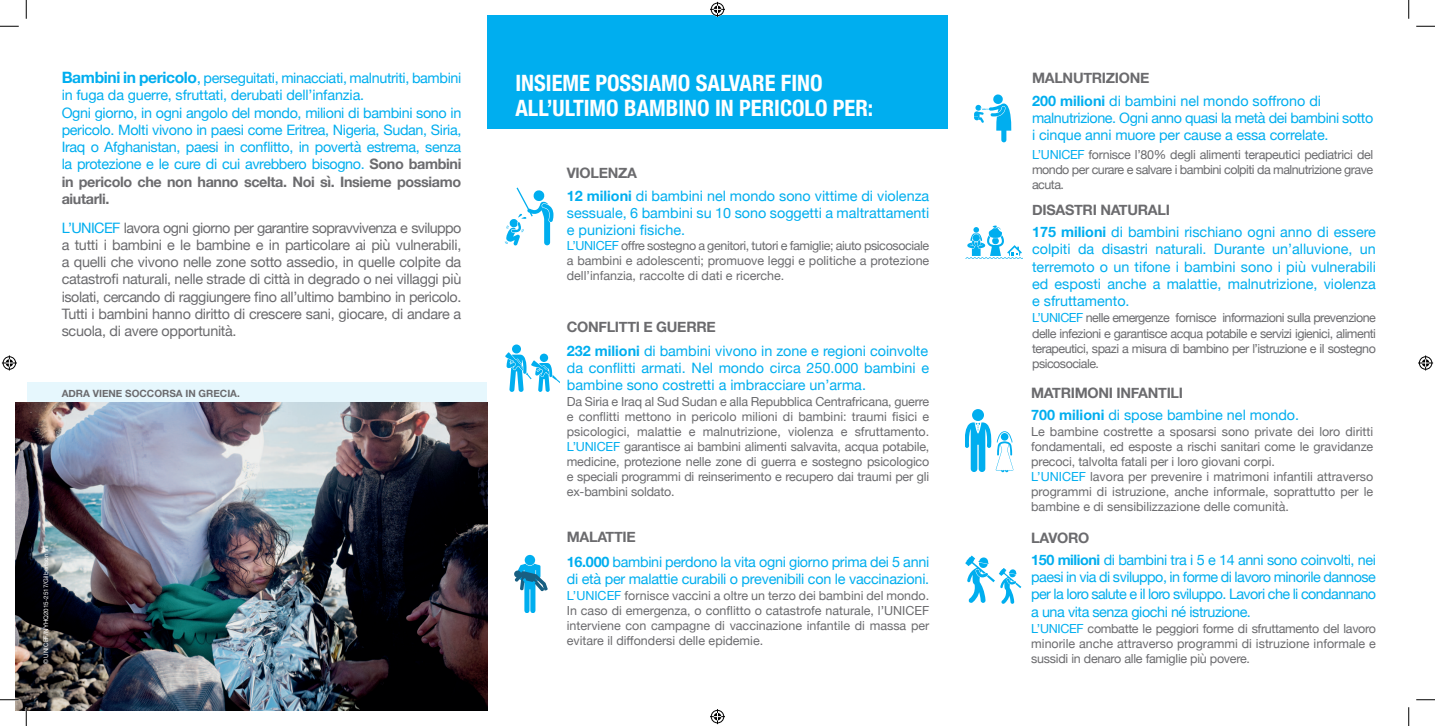
<style>
.page{position:relative;width:1435px;height:726px;background:#fff}
.page>*{position:absolute;margin:0;border:0;box-sizing:border-box;transform-origin:0 0}
.t1{font:700 condensed 22.5px "Helvetica Neue";color:#fff}
.t2{font:14.38px/17.2px "Helvetica Neue";color:#00aeef;text-align:justify}
.t3{font:14.38px/17.2px "Helvetica Neue";letter-spacing:-.02em;color:#6b6b6e;text-align:justify}
.t4{font:14.38px/17.2px "Helvetica Neue";letter-spacing:-.025em;color:#00aeef}
.t5{font:14.38px/17.2px "Helvetica Neue";letter-spacing:-.03em;color:#00aeef}
.t6{font:700 14.38px "Helvetica Neue";letter-spacing:-.02em;color:#6b6b6e}
.t7{font:12.5px/15px "Helvetica Neue";color:#6b6b6e}
.t8{font:12.5px "Helvetica Neue";letter-spacing:-.02em;color:#6b6b6e}
.t9{font:700 10px "Helvetica Neue";color:#6b6b6e}
.t10{font:6.25px "Helvetica Neue";color:#fff}
.s1{font-weight:700;font-size:15.62px}
.s2{font-size:15.62px}
.s3{font-weight:700;color:#6b6b6e}
.s4{color:#00aeef}
.s5{font-weight:700}
</style>
<div class="page">
<div style="left:487px;top:16px;width:461px;height:113px;background:#00aeef"></div>
<div style="left:27px;top:382px;width:459px;height:317px;background:#e6f7fd"></div>
<img style="left:16px;top:402px;width:471px;height:308px">
<svg style="left:505px;top:187px;width:48px;height:58px"></svg>
<svg style="left:974px;top:94px;width:37px;height:48px"></svg>
<svg style="left:512px;top:344px;width:9px;height:9px"></svg>
<svg style="left:505px;top:348px;width:54px;height:44px"></svg>
<svg style="left:965px;top:226px;width:57px;height:33px"></svg>
<div style="left:524px;top:555px;width:11px;height:10px;background:#00aeef;border-radius:50%"></div>
<svg style="left:514px;top:563px;width:33px;height:50px"></svg>
<div style="left:972px;top:409px;width:12px;height:12px;background:#00aeef;border-radius:50%"></div>
<svg style="left:965px;top:422px;width:48px;height:50px"></svg>
<svg style="left:965px;top:555px;width:56px;height:49px"></svg>
<svg style="left:0;top:25px;width:19px;height:2px"></svg>
<svg style="left:1416px;top:25px;width:18px;height:2px"></svg>
<svg style="left:0;top:699px;width:19px;height:1px"></svg>
<svg style="left:1416px;top:699px;width:18px;height:1px"></svg>
<svg style="left:25px;top:0;width:2px;height:19px"></svg>
<svg style="left:25px;top:707px;width:2px;height:19px"></svg>
<svg style="left:1408px;top:0;width:1px;height:19px"></svg>
<svg style="left:1408px;top:707px;width:1px;height:19px"></svg>
<svg style="left:710px;top:2px;width:15px;height:15px"></svg>
<svg style="left:710px;top:709px;width:15px;height:15px"></svg>
<svg style="left:2px;top:355px;width:15px;height:15px"></svg>
<svg style="left:1418px;top:355px;width:15px;height:15px"></svg>
<p class="t4" style="left:62px;top:70px;width:401px"><span class="s1">Bambini in pericolo</span><span class="s2">,</span> perseguitati, minacciati, malnutriti, bambini in fuga da guerre, sfruttati, derubati dell’infanzia.</p>
<p class="t2" style="left:62px;top:105px;width:401px">Ogni giorno, in ogni angolo del mondo, milioni di bambini sono in pericolo. Molti vivono in paesi come Eritrea, Nigeria, Sudan, Siria, Iraq o Afghanistan, paesi in conflitto, in povertà estrema, senza la protezione e le cure di cui avrebbero bisogno. <span class="s3">Sono bambini in pericolo che non hanno scelta. Noi sì. Insieme possiamo aiutarli.</span></p>
<p class="t3" style="left:62px;top:220px;width:401px"><span class="s4">L’UNICEF</span> lavora ogni giorno per garantire sopravvivenza e sviluppo a tutti i bambini e le bambine e in particolare ai più vulnerabili, a quelli che vivono nelle zone sotto assedio, in quelle colpite da catastrofi naturali, nelle strade di città in degrado o nei villaggi più isolati, cercando di raggiungere fino all’ultimo bambino in pericolo.<br>Tutti i bambini hanno diritto di crescere sani, giocare, di andare a scuola, di avere opportunità.</p>
<p class="t9" style="left:62px;top:385px;width:180px">ADRA VIENE SOCCORSA IN GRECIA.</p>
<p class="t10" style="left:41px;top:664px;width:121px;rotate:-90deg">© UNICEF/NYHQ2015-2517/Gilbertson VII</p>
<p class="t1" style="left:515px;top:65px;width:308px">INSIEME POSSIAMO SALVARE FINO</p>
<p class="t1" style="left:515px;top:90px;width:359px">ALL’ULTIMO BAMBINO IN PERICOLO PER:</p>
<p class="t6" style="left:567px;top:161px;width:72px">VIOLENZA</p>
<p class="t2" style="left:567px;top:188px;width:364px"><span class="s5">12 milioni</span> di bambini nel mondo sono vittime di violenza sessuale, 6 bambini su 10 sono soggetti a maltrattamenti e punizioni fisiche.</p>
<p class="t7" style="left:567px;top:239px;width:364px;text-align:justify"><span class="s4">L’UNICEF</span> offre sostegno a genitori, tutori e famiglie; aiuto psicosociale a bambini e adolescenti; promuove leggi e politiche a protezione dell’infanzia, raccolte di dati e ricerche.</p>
<p class="t6" style="left:567px;top:315px;width:150px">CONFLITTI E GUERRE</p>
<p class="t2" style="left:567px;top:343px;width:363px"><span class="s5">232 milioni</span> di bambini vivono in zone e regioni coinvolte</p>
<p class="t2" style="left:567px;top:360px;width:364px">da conflitti armati. Nel mondo circa 250.000 bambini e bambine sono costretti a imbracciare un’arma.</p>
<p class="t7" style="left:567px;top:395px;width:364px">Da Siria e Iraq al Sud Sudan e alla Repubblica Centrafricana, guerre e conflitti mettono in pericolo milioni di bambini: traumi fisici e</p>
<p class="t7" style="left:567px;top:425px;width:364px">psicologici, malattie e malnutrizione, violenza e sfruttamento.</p>
<p class="t7" style="left:567px;top:440px;width:364px;text-align:justify"><span class="s4">L’UNICEF</span> garantisce ai bambini alimenti salvavita, acqua potabile, medicine, protezione nelle zone di guerra e sostegno psicologico e speciali programmi di reinserimento e recupero dai traumi per gli ex-bambini soldato.</p>
<p class="t6" style="left:567px;top:525px;width:71px">MALATTIE</p>
<p class="t2" style="left:567px;top:553px;width:364px"><span class="s5">16.000</span> bambini perdono la vita ogni giorno prima dei 5 anni di età per malattie curabili o prevenibili con le vaccinazioni.</p>
<p class="t7" style="left:567px;top:589px;width:364px"><span class="s4">L’UNICEF</span> fornisce vaccini a oltre un terzo dei bambini del mondo.</p>
<p class="t7" style="left:567px;top:604px;width:364px">In caso di emergenza, o conflitto o catastrofe naturale, l’UNICEF</p>
<p class="t7" style="left:567px;top:619px;width:364px">interviene con campagne di vaccinazione infantile di massa per</p>
<p class="t7" style="left:567px;top:634px;width:198px">evitare il diffondersi delle epidemie.</p>
<p class="t6" style="left:1032px;top:66px;width:119px">MALNUTRIZIONE</p>
<p class="t2" style="left:1032px;top:93px;width:290px"><span class="s5">200 milioni</span> di bambini nel mondo soffrono di</p>
<p class="t5" style="left:1032px;top:110px;width:343px">malnutrizione. Ogni anno quasi la metà dei bambini sotto i cinque anni muore per cause a essa correlate.</p>
<p class="t7" style="left:1032px;top:148px;width:343px;text-align:justify"><span class="s4">L’UNICEF</span> fornisce l’80% degli alimenti terapeutici pediatrici del mondo per curare e salvare i bambini colpiti da malnutrizione grave acuta.</p>
<p class="t6" style="left:1032px;top:199px;width:139px">DISASTRI NATURALI</p>
<p class="t2" style="left:1032px;top:224px;width:345px"><span class="s5">175 milioni</span> di bambini rischiano ogni anno di essere</p>
<p class="t2" style="left:1032px;top:241px;width:345px">colpiti da disastri naturali. Durante un’alluvione, un</p>
<p class="t2" style="left:1032px;top:259px;width:345px">terremoto o un tifone i bambini sono i più vulnerabili</p>
<p class="t2" style="left:1032px;top:276px;width:345px">ed esposti anche a malattie, malnutrizione, violenza</p>
<p class="t2" style="left:1032px;top:293px;width:99px">e sfruttamento.</p>
<p class="t7" style="left:1032px;top:311px;width:345px;text-align:justify"><span class="s4">L’UNICEF</span> nelle emergenze fornisce informazioni sulla prevenzione delle infezioni e garantisce acqua potabile e servizi igienici, alimenti terapeutici, spazi a misura di bambino per l’istruzione e il sostegno psicosociale.</p>
<p class="t6" style="left:1031px;top:381px;width:153px">MATRIMONI INFANTILI</p>
<p class="t2" style="left:1031px;top:407px;width:269px"><span class="s5">700 milioni</span> di spose bambine nel mondo.</p>
<p class="t7" style="left:1031px;top:425px;width:343px">Le bambine costrette a sposarsi sono private dei loro diritti</p>
<p class="t7" style="left:1031px;top:440px;width:343px">fondamentali, ed esposte a rischi sanitari come le gravidanze precoci, talvolta fatali per i loro giovani corpi.</p>
<p class="t7" style="left:1031px;top:470px;width:343px"><span class="s4">L’UNICEF</span> lavora per prevenire i matrimoni infantili attraverso</p>
<p class="t7" style="left:1031px;top:485px;width:343px">programmi di istruzione, anche informale, soprattutto per le bambine e di sensibilizzazione delle comunità.</p>
<p class="t6" style="left:1031px;top:526px;width:60px">LAVORO</p>
<p class="t2" style="left:1031px;top:552px;width:346px"><span class="s5">150 milioni</span> di bambini tra i 5 e 14 anni sono coinvolti, nei paesi in via di sviluppo, in forme di lavoro minorile dannose per la loro salute e il loro sviluppo. Lavori che li condannano a una vita senza giochi né istruzione.</p>
<p class="t7" style="left:1031px;top:621px;width:346px"><span class="s4">L’UNICEF</span> combatte le peggiori forme di sfruttamento del lavoro minorile anche attraverso programmi di istruzione informale e</p>
<p class="t8" style="left:1031px;top:649px;width:220px">sussidi in denaro alle famiglie più povere.</p>
</div>
